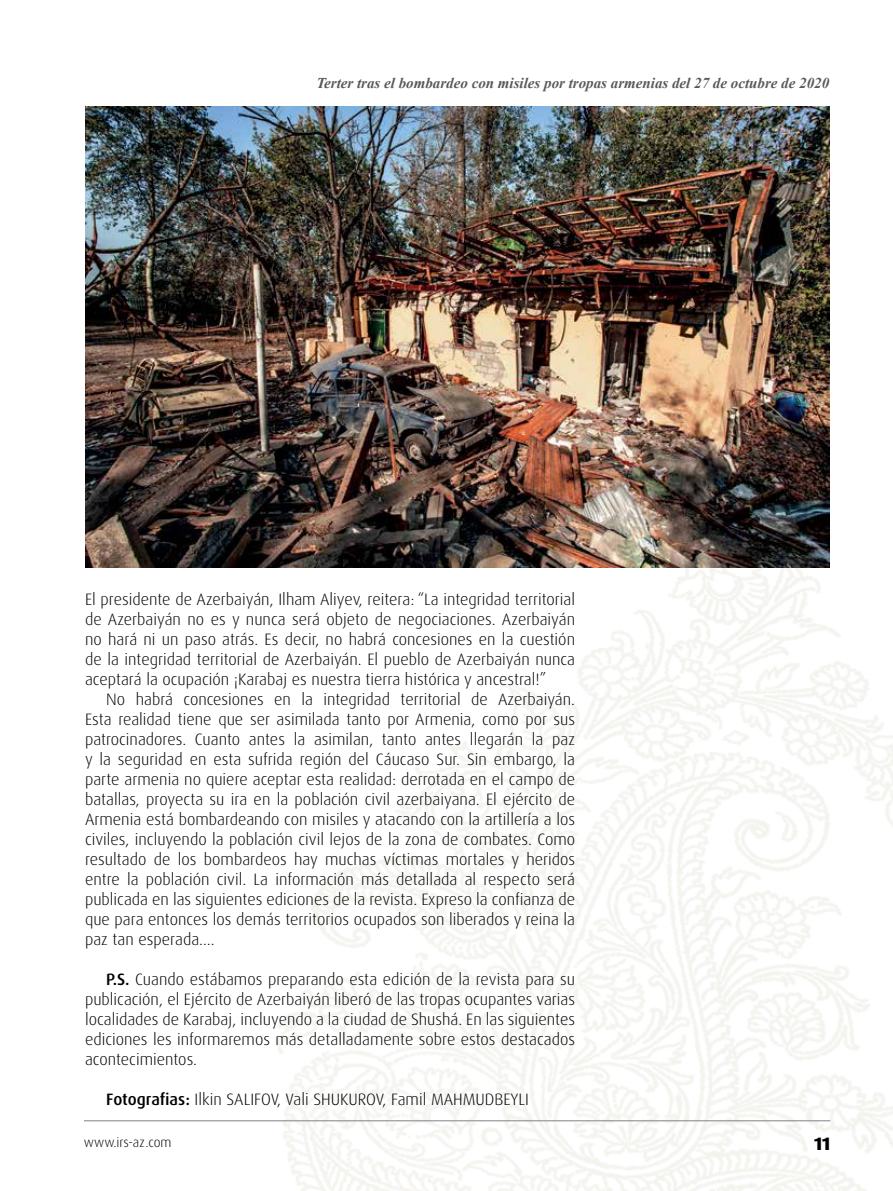
<style>
.page{position:relative;width:893px;height:1191px;background:#fff}
.page>*{position:absolute;margin:0;border:0;box-sizing:border-box;transform-origin:0 0}
.t1{font:800 18px "Dax Pro";color:#000}
.t2{font:300 16.5px/20px "Dax Pro";color:#000;text-align:justify}
.t3{font:italic 700 15px "Times New Roman";color:#58595b}
.t4{font:300 13.5px "Dax Pro";color:#000}
.s1{font-weight:500}
</style>
<div class="page">
<img style="left:233px;top:292px;width:660px;height:899px">
<img style="left:85px;top:106px;width:744px;height:461px">
<hr style="left:84px;top:1120px;width:746px;height:1px;background:#808285">
<p class="t3" style="left:316px;top:73px;width:514px">Terter tras el bombardeo con misiles por tropas armenias del 27 de octubre de 2020</p>
<p class="t2" style="left:85px;top:590px;width:492px">El presidente de Azerbaiyán, Ilham Aliyev, reitera: “La integridad territorial de Azerbaiyán no es y nunca será objeto de negociaciones. Azerbaiyán no hará ni un paso atrás. Es decir, no habrá concesiones en la cuestión de la integridad territorial de Azerbaiyán. El pueblo de Azerbaiyán nunca aceptará la ocupación ¡Karabaj es nuestra tierra histórica y ancestral!”</p>
<p class="t2" style="left:85px;top:689px;width:492px;text-indent:21px">No habrá concesiones en la integridad territorial de Azerbaiyán.<br>Esta realidad tiene que ser asimilada tanto por Armenia, como por sus patrocinadores. Cuanto antes la asimilan, tanto antes llegarán la paz y la seguridad en esta sufrida región del Cáucaso Sur. Sin embargo, la parte armenia no quiere aceptar esta realidad: derrotada en el campo de batallas, proyecta su ira en la población civil azerbaiyana. El ejército de Armenia está bombardeando con misiles y atacando con la artillería a los civiles, incluyendo la población civil lejos de la zona de combates. Como resultado de los bombardeos hay muchas víctimas mortales y heridos entre la población civil. La información más detallada al respecto será publicada en las siguientes ediciones de la revista. Expreso la confianza de que para entonces los demás territorios ocupados son liberados y reina la paz tan esperada….</p>
<p class="t2" style="left:85px;top:969px;width:492px;text-indent:21px"><span class="s1">P.S.</span> Cuando estábamos preparando esta edición de la revista para su publicación, el Ejército de Azerbaiyán liberó de las tropas ocupantes varias localidades de Karabaj, incluyendo a la ciudad de Shushá. En las siguientes ediciones les informaremos más detalladamente sobre estos destacados acontecimientos.</p>
<p class="t2" style="left:106px;top:1089px;width:424px"><span class="s1">Fotografias:</span> Ilkin SALIFOV, Vali SHUKUROV, Famil MAHMUDBEYLI</p>
<p class="t4" style="left:84px;top:1133px;width:89px">www.irs-az.com</p>
<p class="t1" style="left:814px;top:1131px;width:18px">11</p>
</div>
